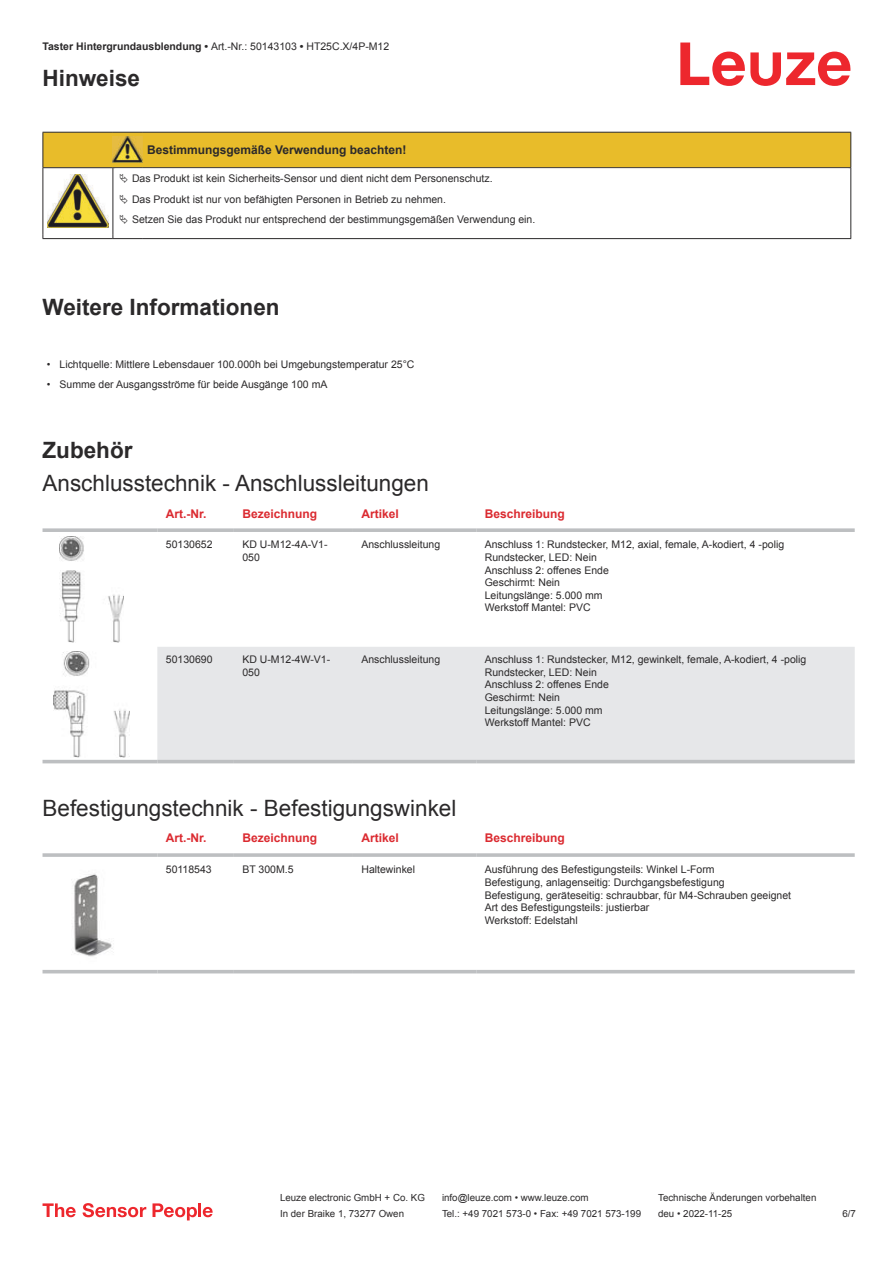
<style>
.page{position:relative;width:893px;height:1263px;background:#fff}
.page>*{position:absolute;margin:0;border:0;box-sizing:border-box;transform-origin:0 0}
.t1{font:22.5px "Arial";color:#2b292a}
.t2{font:700 22.5px "Arial";color:#2b292a}
.t3{font:700 12px "Arial";color:#db2a30}
.t4{font:700 12px "Arial";color:#2b292a}
.t5{font:10.5px/12.6px "Arial";color:#2b292a}
.t6{font:9.75px "Arial";color:#2b292a}
.s1{font-weight:700}
</style>
<div class="page">
<svg style="left:680px;top:43px;width:170px;height:43px"></svg>
<svg style="left:43px;top:642px;width:812px;height:122px"></svg>
<div style="left:157px;top:647px;width:698px;height:113px;background:#e6e7e9"></div>
<svg style="left:43px;top:528px;width:114px;height:4px"></svg>
<svg style="left:157px;top:528px;width:77px;height:4px"></svg>
<svg style="left:234px;top:528px;width:119px;height:4px"></svg>
<svg style="left:353px;top:528px;width:123px;height:4px"></svg>
<svg style="left:476px;top:528px;width:379px;height:4px;background:#c3c5c7"></svg>
<hr style="left:43px;top:760px;width:114px;height:3px;background:#bdbfc1">
<hr style="left:157px;top:760px;width:77px;height:3px;background:#bdbfc1">
<hr style="left:234px;top:760px;width:119px;height:3px;background:#bdbfc1">
<hr style="left:353px;top:760px;width:123px;height:3px;background:#bdbfc1">
<hr style="left:476px;top:760px;width:379px;height:3px;background:#bdbfc1">
<img style="left:59px;top:536px;width:65px;height:106px">
<img style="left:54px;top:651px;width:75px;height:106px">
<svg style="left:43px;top:973px;width:812px;height:1px"></svg>
<svg style="left:43px;top:853px;width:114px;height:4px"></svg>
<hr style="left:157px;top:853px;width:77px;height:4px;background:#c5c7c9">
<svg style="left:234px;top:853px;width:119px;height:4px"></svg>
<svg style="left:353px;top:853px;width:123px;height:4px"></svg>
<hr style="left:476px;top:853px;width:379px;height:4px;background:#c5c7c9">
<hr style="left:43px;top:970px;width:114px;height:3px;background:#bdbfc1">
<hr style="left:157px;top:970px;width:77px;height:3px;background:#bdbfc1">
<hr style="left:234px;top:970px;width:119px;height:3px;background:#bdbfc1">
<hr style="left:353px;top:970px;width:123px;height:3px;background:#bdbfc1">
<hr style="left:476px;top:970px;width:379px;height:3px;background:#bdbfc1">
<img style="left:72px;top:873px;width:41px;height:84px">
<svg style="left:43px;top:1203px;width:33px;height:14px"></svg>
<svg style="left:83px;top:1203px;width:63px;height:14px"></svg>
<svg style="left:153px;top:1203px;width:44px;height:17px"></svg>
<hr style="left:198px;top:1203px;width:3px;height:14px;background:#ed272d">
<svg style="left:203px;top:1207px;width:10px;height:10px"></svg>
<hr style="left:43px;top:238px;width:70px;height:1px;background:#2b292a">
<hr style="left:113px;top:238px;width:30px;height:1px;background:#2b292a">
<hr style="left:143px;top:238px;width:708px;height:1px;background:#2b292a">
<svg style="left:43px;top:132px;width:808px;height:106px"></svg>
<p class="t5" style="left:43px;top:41px;width:348px"><span class="s1">Taster Hintergrundausblendung •</span> Art.-Nr.: 50143103 <span class="s1">•</span> HT25C.X/4P-M12</p>
<h1 class="t2" style="left:43px;top:70px;width:99px">Hinweise</h1>
<p class="t4" style="left:147px;top:145px;width:261px">Bestimmungsgemäße Verwendung beachten!</p>
<p class="t5" style="left:132px;top:170px;width:405px;line-height:20.2px">Das Produkt ist kein Sicherheits-Sensor und dient nicht dem Personenschutz.<br>Das Produkt ist nur von befähigten Personen in Betrieb zu nehmen.<br>Setzen Sie das Produkt nur entsprechend der bestimmungsgemäßen Verwendung ein.</p>
<h1 class="t2" style="left:43px;top:299px;width:239px">Weitere Informationen</h1>
<p class="t5" style="left:47px;top:359px;width:369px">• Lichtquelle: Mittlere Lebensdauer 100.000h bei Umgebungstemperatur 25°C</p>
<p class="t5" style="left:47px;top:379px;width:282px">• Summe der Ausgangsströme für beide Ausgänge 100 mA</p>
<h1 class="t2" style="left:43px;top:441px;width:92px">Zubehör</h1>
<h1 class="t1" style="left:43px;top:475px;width:388px">Anschlusstechnik - Anschlussleitungen</h1>
<p class="t3" style="left:166px;top:509px;width:42px">Art.-Nr.</p>
<p class="t3" style="left:242px;top:509px;width:76px">Bezeichnung</p>
<p class="t3" style="left:361px;top:509px;width:39px">Artikel</p>
<p class="t3" style="left:485px;top:509px;width:82px">Beschreibung</p>
<p class="t5" style="left:166px;top:539px;width:48px">50130652</p>
<p class="t5" style="left:242px;top:539px;width:87px">KD U-M12-4A-V1-<br>050</p>
<p class="t5" style="left:361px;top:539px;width:80px">Anschlussleitung</p>
<p class="t5" style="left:485px;top:539px;width:301px">Anschluss 1: Rundstecker, M12, axial, female, A-kodiert, 4 -polig<br>Rundstecker, LED: Nein<br>Anschluss 2: offenes Ende<br>Geschirmt: Nein<br>Leitungslänge: 5.000 mm<br>Werkstoff Mantel: PVC</p>
<p class="t5" style="left:166px;top:654px;width:48px">50130690</p>
<p class="t5" style="left:242px;top:654px;width:89px">KD U-M12-4W-V1-<br>050</p>
<p class="t5" style="left:361px;top:654px;width:80px">Anschlussleitung</p>
<p class="t5" style="left:485px;top:654px;width:323px">Anschluss 1: Rundstecker, M12, gewinkelt, female, A-kodiert, 4 -polig<br>Rundstecker, LED: Nein<br>Anschluss 2: offenes Ende<br>Geschirmt: Nein<br>Leitungslänge: 5.000 mm<br>Werkstoff Mantel: PVC</p>
<h1 class="t1" style="left:43px;top:800px;width:415px">Befestigungstechnik - Befestigungswinkel</h1>
<p class="t3" style="left:166px;top:834px;width:42px">Art.-Nr.</p>
<p class="t3" style="left:242px;top:834px;width:76px">Bezeichnung</p>
<p class="t3" style="left:361px;top:834px;width:39px">Artikel</p>
<p class="t3" style="left:485px;top:834px;width:82px">Beschreibung</p>
<p class="t5" style="left:166px;top:864px;width:47px">50118543</p>
<p class="t5" style="left:242px;top:864px;width:53px">BT 300M.5</p>
<p class="t5" style="left:361px;top:864px;width:55px">Haltewinkel</p>
<p class="t5" style="left:485px;top:864px;width:308px">Ausführung des Befestigungsteils: Winkel L-Form<br>Befestigung, anlagenseitig: Durchgangsbefestigung<br>Befestigung, geräteseitig: schraubbar, für M4-Schrauben geeignet Art des Befestigungsteils: justierbar<br>Werkstoff: Edelstahl</p>
<p class="t6" style="left:280px;top:1194px;width:146px">Leuze electronic GmbH + Co. KG</p>
<p class="t6" style="left:442px;top:1194px;width:148px">info@leuze.com • www.leuze.com</p>
<p class="t6" style="left:658px;top:1194px;width:160px">Technische Änderungen vorbehalten</p>
<p class="t6" style="left:280px;top:1210px;width:126px">In der Braike 1, 73277 Owen</p>
<p class="t6" style="left:442px;top:1210px;width:201px">Tel.: +49 7021 573-0 • Fax: +49 7021 573-199</p>
<p class="t6" style="left:658px;top:1210px;width:76px">deu • 2022-11-25</p>
<p class="t6" style="left:842px;top:1210px;width:15px">6 /7</p>
</div>
